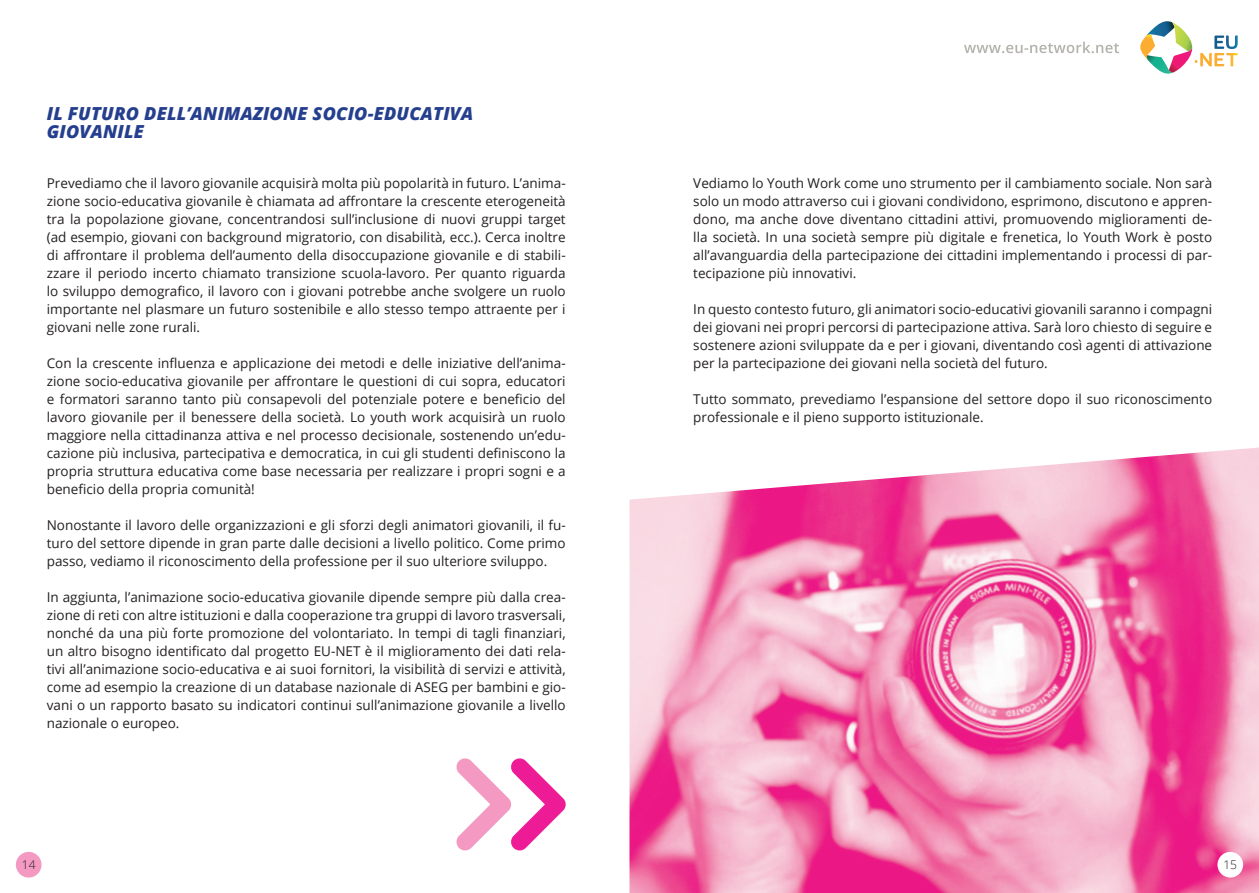
<style>
.page{position:relative;width:1259px;height:893px;background:#fff}
.page>*{position:absolute;margin:0;border:0;box-sizing:border-box;transform-origin:0 0}
.t1{font:italic 800 18px "Open Sans";letter-spacing:.01em;color:#253f8e}
.t2{font:13.5px/18px "Open Sans";color:#231f20;text-align:justify}
.t3{font:300 12px "Open Sans";color:#231f20}
</style>
<div class="page">
<img style="left:629px;top:448px;width:630px;height:445px">
<div style="left:1217px;top:852px;width:26px;height:25px;background:#fff;border-radius:50%"></div>
<div style="left:16px;top:852px;width:26px;height:25px;background:#f499c2;border-radius:50%"></div>
<svg style="left:1140px;top:21px;width:52px;height:53px"></svg>
<svg style="left:1200px;top:35px;width:37px;height:31px"></svg>
<svg style="left:964px;top:42px;width:155px;height:11px"></svg>
<svg style="left:456px;top:758px;width:110px;height:93px"></svg>
<p class="t1" style="left:47px;top:100px;width:428px">IL FUTURO DELL’ANIMAZIONE SOCIO-EDUCATIVA</p>
<p class="t1" style="left:47px;top:118px;width:99px">GIOVANILE</p>
<p class="t2" style="left:47px;top:174px;width:520px">Prevediamo che il lavoro giovanile acquisirà molta più popolarità in futuro. L’anima&shy;zione socio-educativa giovanile è chiamata ad affrontare la crescente eterogeneità tra la popolazione giovane, concentrandosi sull’inclusione di nuovi gruppi target (ad esempio, giovani con background migratorio, con disabilità, ecc.). Cerca inoltre di affrontare il problema dell’aumento della disoccupazione giovanile e di stabili&shy;zzare il periodo incerto chiamato transizione scuola-lavoro. Per quanto riguarda lo sviluppo demografico, il lavoro con i giovani potrebbe anche svolgere un ruolo importante nel plasmare un futuro sostenibile e allo stesso tempo attraente per i giovani nelle zone rurali.</p>
<p class="t2" style="left:47px;top:353px;width:520px">Con la crescente influenza e applicazione dei metodi e delle iniziative dell’anima&shy;zione socio-educativa giovanile per affrontare le questioni di cui sopra, educatori e formatori saranno tanto più consapevoli del potenziale potere e beneficio del lavoro giovanile per il benessere della società. Lo youth work acquisirà un ruolo maggiore nella cittadinanza attiva e nel processo decisionale, sostenendo un’edu&shy;cazione più inclusiva, partecipativa e democratica, in cui gli studenti definiscono la propria struttura educativa come base necessaria per realizzare i propri sogni e a beneficio della propria comunità!</p>
<p class="t2" style="left:47px;top:515px;width:520px">Nonostante il lavoro delle organizzazioni e gli sforzi degli animatori giovanili, il fu&shy;turo del settore dipende in gran parte dalle decisioni a livello politico. Come primo passo, vediamo il riconoscimento della professione per il suo ulteriore sviluppo.</p>
<p class="t2" style="left:47px;top:587px;width:520px">In aggiunta, l’animazione socio-educativa giovanile dipende sempre più dalla crea&shy;zione di reti con altre istituzioni e dalla cooperazione tra gruppi di lavoro trasversali, nonché da una più forte promozione del volontariato. In tempi di tagli finanziari, un altro bisogno identificato dal progetto EU-NET è il miglioramento dei dati rela&shy;tivi all’animazione socio-educativa e ai suoi fornitori, la visibilità di servizi e attività, come ad esempio la creazione di un database nazionale di ASEG per bambini e gio&shy;vani o un rapporto basato su indicatori continui sull’animazione giovanile a livello nazionale o europeo.</p>
<p class="t2" style="left:693px;top:174px;width:520px">Vediamo lo Youth Work come uno strumento per il cambiamento sociale. Non sarà solo un modo attraverso cui i giovani condividono, esprimono, discutono e appren&shy;dono, ma anche dove diventano cittadini attivi, promuovendo miglioramenti de&shy;lla società. In una società sempre più digitale e frenetica, lo Youth Work è posto all’avanguardia della partecipazione dei cittadini implementando i processi di par&shy;tecipazione più innovativi.</p>
<p class="t2" style="left:693px;top:300px;width:520px">In questo contesto futuro, gli animatori socio-educativi giovanili saranno i compagni dei giovani nei propri percorsi di partecipazione attiva. Sarà loro chiesto di seguire e sostenere azioni sviluppate da e per i giovani, diventando così agenti di attivazione per la partecipazione dei giovani nella società del futuro.</p>
<p class="t2" style="left:693px;top:390px;width:520px">Tutto sommato, prevediamo l’espansione del settore dopo il suo riconoscimento professionale e il pieno supporto istituzionale.</p>
<p class="t3" style="left:22px;top:856px;width:15px">14</p>
<p class="t3" style="left:1223px;top:856px;width:15px">15</p>
</div>
